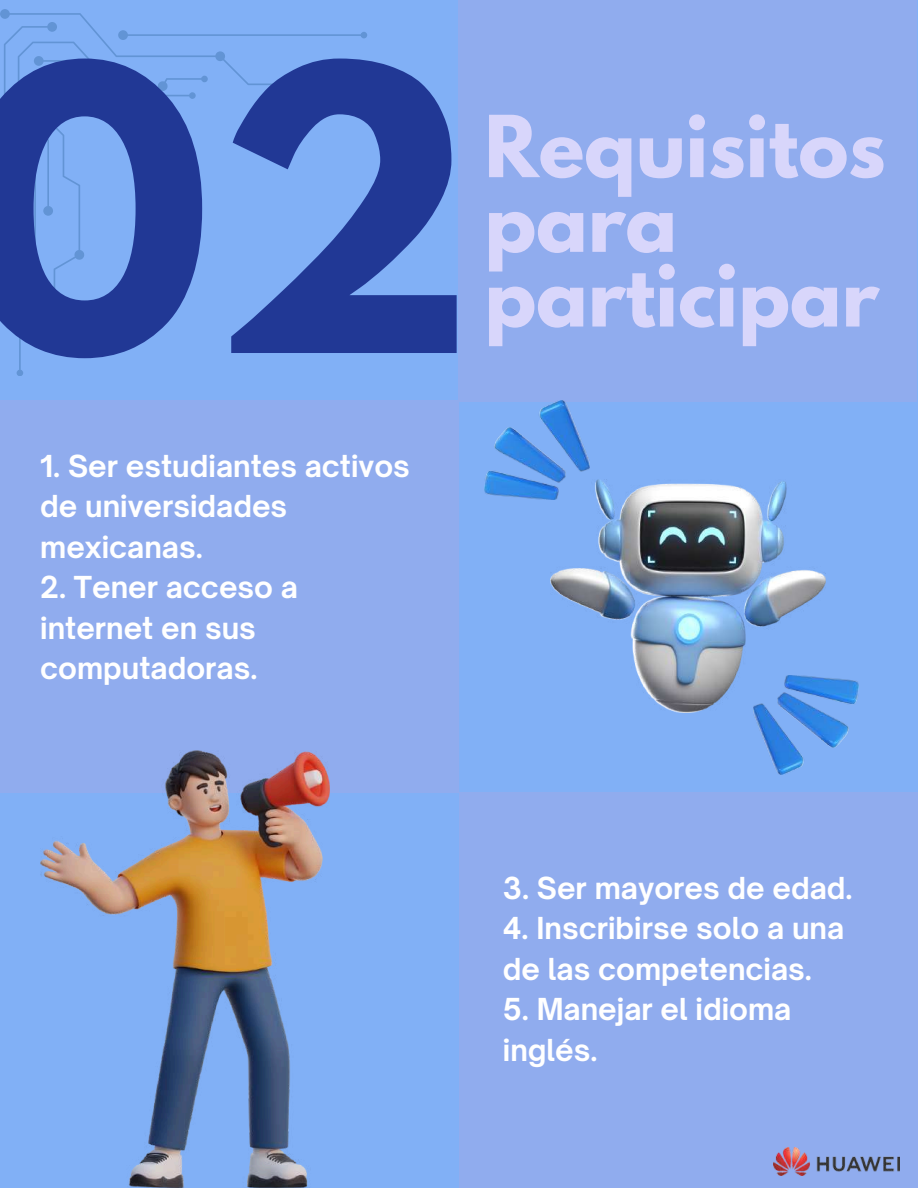
<style>
.page{position:relative;width:918px;height:1188px;background:#81b0f6}
.page>*{position:absolute;margin:0;border:0;box-sizing:border-box;transform-origin:0 0}
.t1{font:700 350.55px "League Spartan";color:#213895}
.t2{font:700 75.6px/74.7px "League Spartan";color:#d8d6fb}
.t3{font:700 28.95px/40.5px "Open Sauce One";color:#fff}
</style>
<div class="page">
<div style="left:459px;top:0;width:458px;height:402px;background:#90acee"></div>
<div style="left:459px;top:792px;width:459px;height:396px;background:#90acee"></div>
<div style="left:0;top:400px;width:459px;height:392px;background:#90acee"></div>
<img style="left:550px;top:479px;width:276px;height:233px">
<img style="left:484px;top:400px;width:105px;height:99px">
<img style="left:754px;top:675px;width:104px;height:99px">
<img style="left:40px;top:750px;width:289px;height:438px">
<svg style="left:0;top:9px;width:367px;height:367px"></svg>
<img style="left:773px;top:1147px;width:126px;height:28px">
<h1 class="t1" style="left:-43px;top:38px;width:520px">02</h1>
<h2 class="t2" style="left:484px;top:119px;width:403px">Requisitos para participar</h2>
<p class="t3" style="left:40px;top:445px;width:371px">1. Ser estudiantes activos de universidades mexicanas.</p>
<p class="t3" style="left:40px;top:567px;width:259px">2. Tener acceso a internet en sus computadoras.</p>
<p class="t3" style="left:503px;top:868px;width:351px">3. Ser mayores de edad.</p>
<p class="t3" style="left:503px;top:908px;width:343px">4. Inscribirse solo a una de las competencias.</p>
<p class="t3" style="left:503px;top:989px;width:290px">5. Manejar el idioma inglés.</p>
</div>
